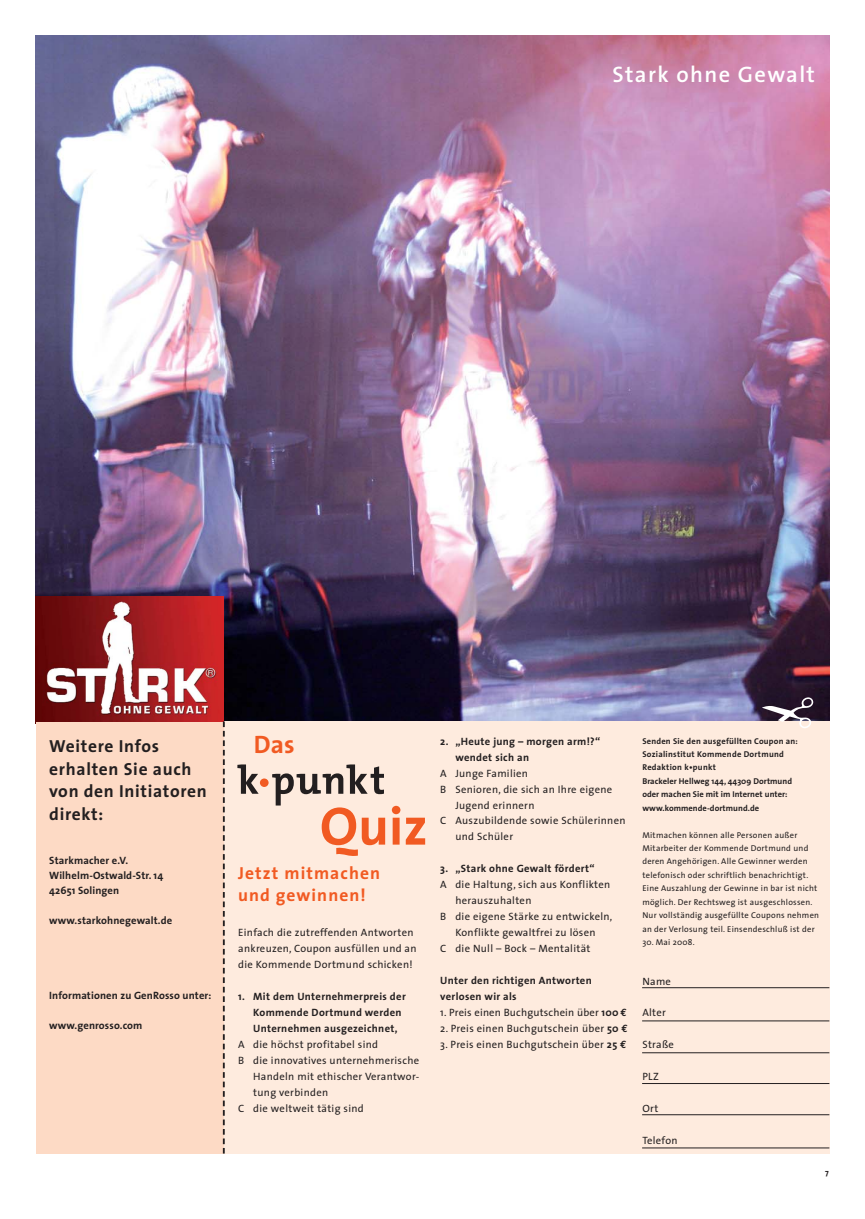
<style>
.page{position:relative;width:865px;height:1219px;background:#fff}
.page>*{position:absolute;margin:0;border:0;box-sizing:border-box;transform-origin:0 0}
.t1{font:700 54.12px "The Sans";color:#f15a22}
.t2{font:700 25.25px "The Sans";color:#f15a22}
.t3{font:600 22.5px "The Sans";letter-spacing:.06em;color:#fff}
.t4{font:700 17.5px/22.5px "The Sans";letter-spacing:.04em;color:#231f20}
.t5{font:700 17.5px/22.5px "The Sans";letter-spacing:.06em;color:#f15a22}
.t6{font:10.62px/15.9px "The Sans";letter-spacing:.03em;color:#231f20}
.t7{font:700 10.62px/15.9px "The Sans";letter-spacing:.03em;color:#231f20}
.t8{font:700 10.62px/15px "The Sans";letter-spacing:.01em;color:#231f20}
.t9{font:8.5px/13.4px "The Sans";letter-spacing:.03em;color:#231f20}
.t10{font:700 8.5px/13.4px "The Sans";letter-spacing:.015em;color:#231f20}
.t11{font:700 7.88px "The Sans";color:#231f20}
.s1{font-weight:700}
.s2{font-family:"Euro Mono";font-weight:700}
</style>
<div class="page">
<img style="left:36px;top:35px;width:793px;height:686px">
<img style="left:36px;top:596px;width:188px;height:126px">
<div style="left:36px;top:722px;width:188px;height:431px;background:#fddac5"></div>
<div style="left:224px;top:721px;width:605px;height:432px;background:#feebde"></div>
<svg style="left:223px;top:721px;width:2px;height:432px"></svg>
<svg style="left:761px;top:697px;width:52px;height:31px"></svg>
<div style="left:260px;top:778px;width:8px;height:9px;background:#f15a22;border-radius:50%"></div>
<svg style="left:272px;top:764px;width:112px;height:41px"></svg>
<svg style="left:237px;top:764px;width:21px;height:30px"></svg>
<hr style="left:642px;top:987px;width:187px;height:1px;background:#231f20">
<hr style="left:642px;top:1021px;width:187px;height:1px;background:#231f20">
<hr style="left:642px;top:1052px;width:187px;height:1px;background:#231f20">
<hr style="left:642px;top:1083px;width:187px;height:1px;background:#231f20">
<hr style="left:642px;top:1114px;width:187px;height:1px;background:#231f20">
<hr style="left:642px;top:1148px;width:187px;height:1px;background:#231f20">
<h3 class="t3" style="left:612px;top:66px;width:204px">Stark ohne Gewalt</h3>
<h2 class="t2" style="left:254px;top:735px;width:42px">Das</h2>
<h3 class="t4" style="left:49px;top:737px;width:159px">Weitere Infos erhalten Sie auch von den Initiatoren direkt:</h3>
<p class="t7" style="left:455px;top:734px;width:146px;text-indent:-15px">2. „Heute jung – morgen arm!?“ wendet sich an</p>
<p class="t6" style="left:440px;top:766px;width:89px">A Junge Familien</p>
<p class="t6" style="left:440px;top:782px;width:173px">B Senioren, die sich an Ihre eigene</p>
<p class="t6" style="left:455px;top:798px;width:81px">Jugend erinnern</p>
<p class="t6" style="left:440px;top:814px;width:187px">C Auszubildende sowie Schülerinnen</p>
<p class="t6" style="left:455px;top:830px;width:59px">und Schüler</p>
<p class="t7" style="left:440px;top:862px;width:156px">3. „Stark ohne Gewalt fördert“</p>
<p class="t6" style="left:440px;top:878px;width:172px">A die Haltung, sich aus Konflikten</p>
<p class="t6" style="left:455px;top:894px;width:78px">herauszuhalten</p>
<p class="t6" style="left:440px;top:910px;width:174px">B die eigene Stärke zu entwickeln,</p>
<p class="t6" style="left:455px;top:926px;width:142px">Konflikte gewaltfrei zu lösen</p>
<p class="t6" style="left:440px;top:941px;width:151px">C die Null – Bock – Mentalität</p>
<p class="t7" style="left:440px;top:973px;width:153px">Unter den richtigen Antworten verlosen wir als</p>
<p class="t6" style="left:440px;top:1005px;width:188px">1. Preis einen Buchgutschein über <span class="s1">100</span> <span class="s2">€</span></p>
<p class="t6" style="left:440px;top:1021px;width:189px">2. Preis einen Buchgutschein über <span class="s1">50</span> <span class="s2">€</span></p>
<p class="t6" style="left:440px;top:1037px;width:188px">3. Preis einen Buchgutschein über <span class="s1">25</span> <span class="s2">€</span></p>
<h1 class="t1" style="left:320px;top:805px;width:109px">Quiz</h1>
<h3 class="t5" style="left:238px;top:863px;width:143px">Jetzt mitmachen und gewinnen!</h3>
<p class="t8" style="left:49px;top:854px;width:116px">Starkmacher e.V.<br>Wilhelm-Ostwald-Str. 14<br>42651 Solingen</p>
<p class="t8" style="left:49px;top:914px;width:125px">www.starkohnegewalt.de</p>
<p class="t6" style="left:238px;top:926px;width:180px">Einfach die zutreffenden Antworten ankreuzen, Coupon ausfüllen und an die Kommende Dortmund schicken!</p>
<p class="t7" style="left:253px;top:989px;width:154px;text-indent:-15px">1. Mit dem Unternehmerpreis der<br>Kommende Dortmund werden<br>Unternehmen ausgezeichnet,</p>
<p class="t6" style="left:238px;top:1037px;width:141px">A die höchst profitabel sind</p>
<p class="t6" style="left:238px;top:1053px;width:182px">B die innovatives unternehmerische</p>
<p class="t6" style="left:253px;top:1069px;width:168px">Handeln mit ethischer Verantwor-</p>
<p class="t6" style="left:253px;top:1085px;width:76px">tung verbinden</p>
<p class="t6" style="left:238px;top:1101px;width:127px">C die weltweit tätig sind</p>
<p class="t8" style="left:49px;top:989px;width:164px">Informationen zu GenRosso unter:</p>
<p class="t8" style="left:49px;top:1019px;width:95px">www.genrosso.com</p>
<p class="t10" style="left:642px;top:735px;width:157px">Senden Sie den ausgefüllten Coupon an:<br>Sozialinstitut Kommende Dortmund Redaktion k•punkt<br>Brackeler Hellweg 144, 44309 Dortmund oder machen Sie mit im Internet unter: www.kommende-dortmund.de</p>
<p class="t9" style="left:642px;top:829px;width:178px">Mitmachen können alle Personen außer Mitarbeiter der Kommende Dortmund und deren Angehörigen. Alle Gewinner werden telefonisch oder schriftlich benachrichtigt.<br>Eine Auszahlung der Gewinne in bar ist nicht möglich. Der Rechtsweg ist ausgeschlossen.<br>Nur vollständig ausgefüllte Coupons nehmen an der Verlosung teil. Einsendeschluß ist der</p>
<p class="t9" style="left:642px;top:936px;width:54px">30. Mai 2008.</p>
<p class="t6" style="left:642px;top:974px;width:30px">Name</p>
<p class="t6" style="left:642px;top:1006px;width:25px">Alter</p>
<p class="t6" style="left:642px;top:1038px;width:33px">Straße</p>
<p class="t6" style="left:642px;top:1070px;width:18px">PLZ</p>
<p class="t6" style="left:642px;top:1102px;width:17px">Ort</p>
<p class="t6" style="left:642px;top:1133px;width:37px">Telefon</p>
<p class="t11" style="left:825px;top:1169px;width:5px">7</p>
</div>
